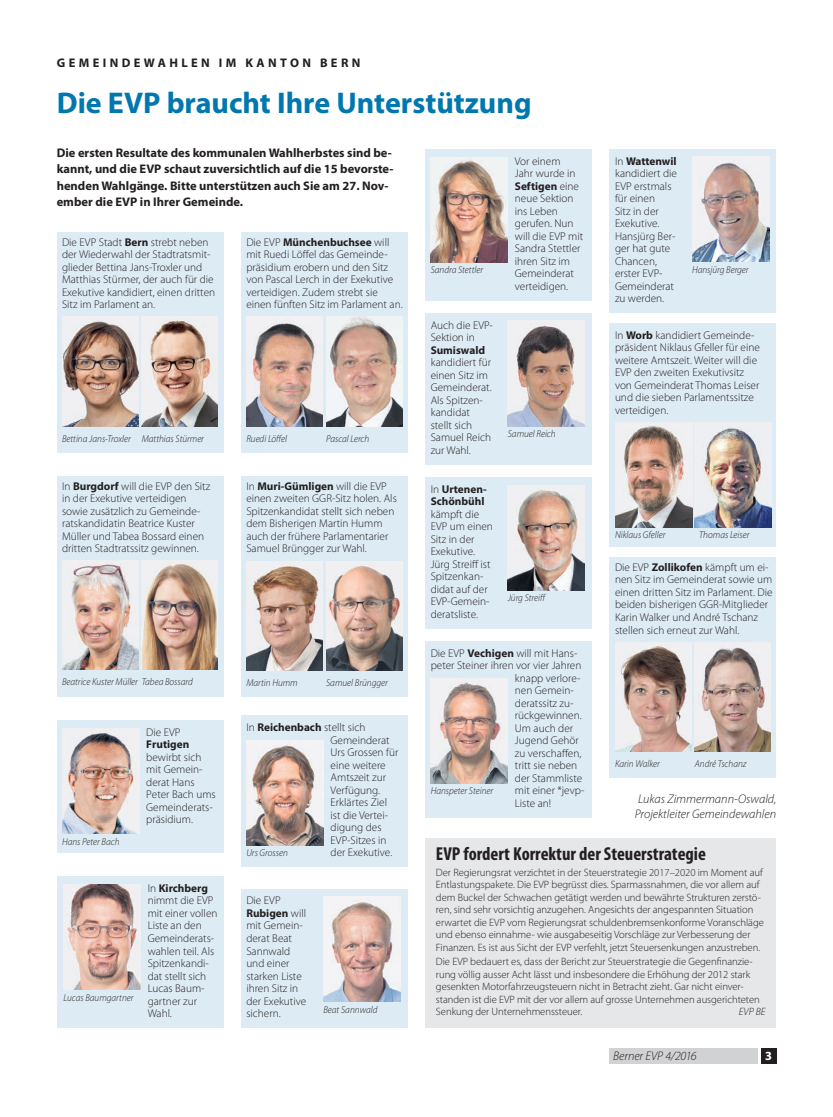
<style>
.page{position:relative;width:833px;height:1117px;background:#fff}
.page>*{position:absolute;margin:0;border:0;box-sizing:border-box;transform-origin:0 0}
.t1{font:700 30px "Myriad Pro";color:#0077ae}
.t2{font:700 condensed 18.75px "Myriad Pro";color:#231f20}
.t3{font:700 12.5px/16.2px "Myriad Pro";color:#231f20}
.t4{font:italic 300 12.5px/15px "Myriad Pro";color:#231f20}
.t5{font:700 12.5px "Myriad Pro";letter-spacing:.27em;color:#231f20}
.t6{font:700 12.5px "Myriad Pro";color:#fff}
.t7{font:300 11.25px/12.5px "Myriad Pro";color:#231f20}
.t8{font:700 11.25px/12.5px "Myriad Pro";color:#231f20}
.t9{font:300 10.62px/12.5px "Myriad Pro";letter-spacing:-.005em;color:#231f20}
.t10{font:italic 300 10.62px "Myriad Pro";color:#231f20}
.t11{font:italic 300 10px "Myriad Pro";color:#231f20;scale:.94 1}
.s1{font-weight:700}
.s2{font-weight:300}
</style>
<div class="page">
<div style="left:609px;top:1048px;width:148px;height:15px;background:#d1d2d4"></div>
<div style="left:761px;top:1048px;width:15px;height:15px;background:#231f20"></div>
<div style="left:57px;top:720px;width:166px;height:132px;background:#ddebf5"></div>
<img style="left:62px;top:728px;width:77px;height:105px">
<div style="left:425px;top:149px;width:167px;height:151px;background:#ddebf5"></div>
<img style="left:431px;top:157px;width:77px;height:105px">
<div style="left:241px;top:715px;width:166px;height:151px;background:#ddebf5"></div>
<img style="left:246px;top:740px;width:77px;height:105px">
<div style="left:609px;top:323px;width:167px;height:224px;background:#ddebf5"></div>
<img style="left:615px;top:422px;width:77px;height:105px">
<img style="left:694px;top:422px;width:78px;height:105px">
<div style="left:241px;top:888px;width:166px;height:139px;background:#ddebf5"></div>
<img style="left:323px;top:896px;width:77px;height:105px">
<div style="left:425px;top:477px;width:167px;height:151px;background:#ddebf5"></div>
<img style="left:508px;top:485px;width:77px;height:105px">
<div style="left:609px;top:149px;width:167px;height:164px;background:#ddebf5"></div>
<img style="left:692px;top:157px;width:77px;height:105px">
<div style="left:57px;top:876px;width:166px;height:151px;background:#ddebf5"></div>
<img style="left:63px;top:884px;width:78px;height:105px">
<div style="left:57px;top:232px;width:166px;height:220px;background:#ddebf5"></div>
<img style="left:62px;top:317px;width:76px;height:109px">
<img style="left:142px;top:317px;width:76px;height:109px">
<div style="left:241px;top:476px;width:166px;height:220px;background:#ddebf5"></div>
<img style="left:246px;top:561px;width:76px;height:109px">
<img style="left:326px;top:561px;width:76px;height:109px">
<div style="left:241px;top:232px;width:166px;height:220px;background:#ddebf5"></div>
<img style="left:246px;top:317px;width:76px;height:109px">
<img style="left:326px;top:317px;width:76px;height:109px">
<div style="left:609px;top:557px;width:167px;height:220px;background:#ddebf5"></div>
<img style="left:615px;top:642px;width:76px;height:109px">
<img style="left:694px;top:642px;width:77px;height:109px">
<div style="left:57px;top:476px;width:166px;height:220px;background:#ddebf5"></div>
<img style="left:62px;top:560px;width:76px;height:109px">
<img style="left:142px;top:560px;width:76px;height:109px">
<div style="left:425px;top:313px;width:167px;height:151px;background:#ddebf5"></div>
<img style="left:508px;top:321px;width:77px;height:105px">
<div style="left:425px;top:838px;width:351px;height:189px;background:#e6e7e9"></div>
<div style="left:425px;top:641px;width:167px;height:176px;background:#ddebf5"></div>
<img style="left:431px;top:678px;width:77px;height:105px">
<p class="t5" style="left:57px;top:55px;width:305px">GEMEINDEWAHLEN IM KANTON BERN</p>
<h1 class="t1" style="left:57px;top:83px;width:476px">Die EVP braucht Ihre Unterstützung</h1>
<p class="t3" style="left:57px;top:144px;width:338px">Die ersten Resultate des kommunalen Wahlherbstes sind be&shy;kannt, und die EVP schaut zuversichtlich auf die 15 bevorste&shy;henden Wahlgänge. Bitte unterstützen auch Sie am 27. Nov&shy;ember die EVP in Ihrer Gemeinde.</p>
<p class="t7" style="left:62px;top:236px;width:155px">Die EVP Stadt <span class="s1">Bern</span> strebt neben der Wiederwahl der Stadtratsmit&shy;glieder Bettina Jans-Troxler und<br>Matthias Stürmer, der auch für die<br>Exekutive kandidiert, einen dritten<br>Sitz im Parlament an.</p>
<p class="t7" style="left:246px;top:236px;width:158px">Die EVP <span class="s1">Münchenbuchsee</span> will mit Ruedi Löffel das Gemeinde&shy;präsidium erobern und den Sitz von Pascal Lerch in der Exekutive verteidigen. Zudem strebt sie einen fünften Sitz im Parlament an.</p>
<p class="t11" style="left:62px;top:433px;width:153px">Bettina Jans-Troxler Matthias Stürmer</p>
<p class="t7" style="left:62px;top:479px;width:150px">In <span class="s1">Burgdorf</span> will die EVP den Sitz in der Exekutive verteidigen sowie zusätzlich zu Gemeinde&shy;ratskandidatin Beatrice Kuster<br>Müller und Tabea Bossard einen dritten Stadtratssitz gewinnen.</p>
<p class="t11" style="left:246px;top:433px;width:45px">Ruedi Löffel</p>
<p class="t11" style="left:326px;top:433px;width:48px">Pascal Lerch</p>
<p class="t7" style="left:246px;top:479px;width:152px">In <span class="s1">Muri-Gümligen</span> will die EVP einen zweiten GGR-Sitz holen. Als<br>Spitzenkandidat stellt sich neben dem Bisherigen Martin Humm auch der frühere Parlamentarier<br>Samuel Brüngger zur Wahl.</p>
<p class="t11" style="left:431px;top:264px;width:57px">Sandra Stettler</p>
<p class="t7" style="left:431px;top:318px;width:64px">Auch die EVP-<br>Sektion in</p>
<p class="t8" style="left:431px;top:343px;width:56px">Sumiswald</p>
<p class="t7" style="left:431px;top:356px;width:63px">kandidiert für einen Sitz im<br>Gemeinderat.<br>Als Spitzen&shy;kandidat stellt sich<br>Samuel Reich zur Wahl.</p>
<p class="t8" style="left:431px;top:482px;width:57px"><span class="s2">In</span> Urtenen-<br>Schönbühl</p>
<p class="t7" style="left:431px;top:507px;width:64px">kämpft die<br>EVP um einen<br>Sitz in der<br>Exekutive.<br>Jürg Streiff ist<br>Spitzenkan&shy;didat auf der<br>EVP-Gemein&shy;deratsliste.</p>
<p class="t7" style="left:515px;top:154px;width:70px">Vor einem<br>Jahr wurde in<br><span class="s1">Seftigen</span> eine neue Sektion ins Leben gerufen. Nun will die EVP mit<br>Sandra Stettler ihren Sitz im<br>Gemeinderat verteidigen.</p>
<p class="t11" style="left:508px;top:427px;width:53px">Samuel Reich</p>
<p class="t11" style="left:508px;top:591px;width:42px">Jürg Streiff</p>
<p class="t7" style="left:615px;top:154px;width:64px">In <span class="s1">Wattenwil </span>kandidiert die<br>EVP erstmals für einen<br>Sitz in der<br>Exekutive.<br>Hansjürg Ber&shy;ger hat gute<br>Chancen, erster EVP-<br>Gemeinderat zu werden.</p>
<p class="t11" style="left:692px;top:264px;width:62px">Hansjürg Berger</p>
<p class="t7" style="left:615px;top:328px;width:146px">In <span class="s1">Worb</span> kandidiert Gemeinde&shy;präsident Niklaus Gfeller für eine weitere Amtszeit. Weiter will die<br>EVP den zweiten Exekutivsitz von Gemeinderat Thomas Leiser und die sieben Parlamentssitze verteidigen.</p>
<p class="t11" style="left:615px;top:528px;width:55px">Niklaus Gfeller</p>
<p class="t11" style="left:699px;top:528px;width:55px">Thomas Leiser</p>
<p class="t7" style="left:615px;top:560px;width:159px">Die EVP <span class="s1">Zollikofen</span> kämpft um ei&shy;nen Sitz im Gemeinderat sowie um einen dritten Sitz im Parlament. Die beiden bisherigen GGR-Mitglieder<br>Karin Walker und André Tschanz stellen sich erneut zur Wahl.</p>
<p class="t11" style="left:62px;top:675px;width:141px">Beatrice Kuster Müller Tabea Bossard</p>
<p class="t11" style="left:62px;top:835px;width:63px">Hans Peter Bach</p>
<p class="t7" style="left:146px;top:725px;width:36px">Die EVP</p>
<p class="t8" style="left:146px;top:737px;width:45px">Frutigen</p>
<p class="t7" style="left:146px;top:750px;width:71px">bewirbt sich mit Gemein&shy;derat Hans<br>Peter Bach ums<br>Gemeinderats&shy;präsidium.</p>
<p class="t11" style="left:63px;top:991px;width:76px">Lucas Baumgartner</p>
<p class="t7" style="left:148px;top:881px;width:71px">In <span class="s1">Kirchberg </span>nimmt die EVP mit einer vollen<br>Liste an den<br>Gemeinderats&shy;wahlen teil. Als<br>Spitzenkandi&shy;dat stellt sich<br>Lucas Baum&shy;gartner zur<br>Wahl.</p>
<p class="t11" style="left:246px;top:676px;width:56px">Martin Humm</p>
<p class="t11" style="left:326px;top:676px;width:67px">Samuel Brüngger</p>
<p class="t7" style="left:330px;top:721px;width:69px;text-indent:-84px">In <span class="s1">Reichenbach</span> stellt sich<br>Gemeinderat<br>Urs Grossen für eine weitere<br>Amtszeit zur<br>Verfügung.<br>Erklärtes Ziel ist die Vertei&shy;digung des<br>EVP-Sitzes in</p>
<p class="t11" style="left:246px;top:847px;width:46px">Urs Grossen</p>
<p class="t7" style="left:330px;top:846px;width:63px">der Exekutive.</p>
<p class="t7" style="left:246px;top:894px;width:61px">Die EVP<br><span class="s1">Rubigen</span> will mit Gemein&shy;derat Beat<br>Sannwald und einer starken Liste ihren Sitz in der Exekutive sichern.</p>
<p class="t11" style="left:323px;top:1003px;width:59px">Beat Sannwald</p>
<p class="t7" style="left:431px;top:646px;width:148px">Die EVP <span class="s1">Vechigen</span> will mit Hans-</p>
<p class="t7" style="left:431px;top:659px;width:152px">peter Steiner ihren vor vier Jahren</p>
<p class="t7" style="left:515px;top:671px;width:67px">knapp verlore-</p>
<p class="t7" style="left:515px;top:684px;width:60px">nen Gemein-</p>
<p class="t7" style="left:515px;top:696px;width:60px">deratssitz zu-</p>
<p class="t7" style="left:515px;top:709px;width:68px">rückgewinnen.</p>
<p class="t7" style="left:515px;top:721px;width:60px">Um auch der</p>
<p class="t7" style="left:515px;top:734px;width:65px">Jugend Gehör</p>
<p class="t7" style="left:515px;top:746px;width:68px">zu verschaffen,</p>
<p class="t7" style="left:515px;top:759px;width:64px">tritt sie neben</p>
<p class="t7" style="left:515px;top:771px;width:69px">der Stammliste</p>
<p class="t7" style="left:515px;top:784px;width:71px">mit einer *jevp-</p>
<p class="t7" style="left:515px;top:796px;width:38px">Liste an!</p>
<p class="t11" style="left:431px;top:784px;width:68px">Hanspeter Steiner</p>
<p class="t11" style="left:615px;top:757px;width:49px">Karin Walker</p>
<p class="t11" style="left:694px;top:757px;width:57px">André Tschanz</p>
<p class="t4" style="left:635px;top:790px;width:143px">Lukas Zimmermann-Oswald,<br>Projektleiter Gemeindewahlen</p>
<h2 class="t2" style="left:436px;top:841px;width:271px">EVP fordert Korrektur der Steuerstrategie</h2>
<p class="t9" style="left:436px;top:865px;width:329px">Der Regierungsrat verzichtet in der Steuerstrategie 2017–2020 im Moment auf Entlastungspakete. Die EVP begrüsst dies. Sparmassnahmen, die vor allem auf dem Buckel der Schwachen getätigt werden und bewährte Strukturen zerstö&shy;ren, sind sehr vorsichtig anzugehen. Angesichts der angespannten Situation erwartet die EVP vom Regierungsrat schuldenbremsenkonforme Voranschläge und ebenso einnahme- wie ausgabeseitig Vorschläge zur Verbesserung der Finanzen. Es ist aus Sicht der EVP verfehlt, jetzt Steuersenkungen anzustreben.</p>
<p class="t9" style="left:436px;top:955px;width:325px">Die EVP bedauert es, dass der Bericht zur Steuerstrategie die Gegenfinanzie&shy;rung völlig ausser Acht lässt und insbesondere die Erhöhung der 2012 stark gesenkten Motorfahrzeugsteuern nicht in Betracht zieht. Gar nicht einver&shy;standen ist die EVP mit der vor allem auf grosse Unternehmen ausgerichteten Senkung der Unternehmenssteuer.</p>
<p class="t10" style="left:739px;top:1004px;width:28px">EVP BE</p>
<p class="t4" style="left:613px;top:1048px;width:85px">Berner EVP 4/2016</p>
<p class="t6" style="left:765px;top:1047px;width:8px">3</p>
</div>
